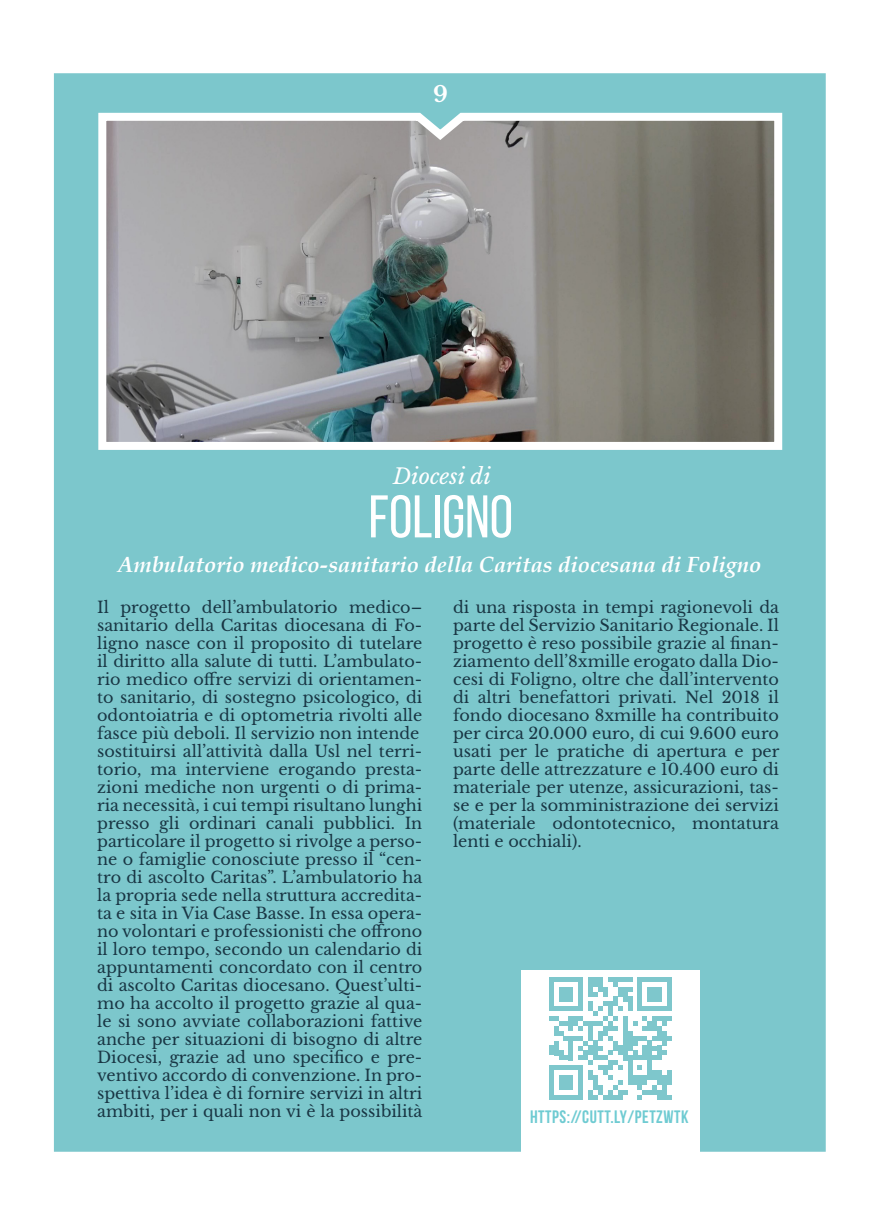
<style>
.page{position:relative;width:874px;height:1225px;background:#fff}
.page>*{position:absolute;margin:0;border:0;box-sizing:border-box;transform-origin:0 0}
._80_Header_C{font:60px "Bebas Neue";color:#fff}
._80_Header_C-2{font:italic 700 22px "Book Antiqua";color:#fff}
.t1{font:700 22px "Libre Baskerville";color:#fff}
.t2{font:italic 21.6px "Libre Baskerville";color:#fff}
.t3{font:700 18px "Bebas Neue";letter-spacing:.03em;color:#6fcbd2}
.t4{font:16px/18px "Libre Baskerville";color:#193644;text-align:justify}
</style>
<div class="page">
<div style="left:54px;top:73px;width:771px;height:1078px;background:#7cc7cc"></div>
<div style="left:520px;top:970px;width:179px;height:255px;background:#fff"></div>
<svg style="left:94px;top:109px;width:691px;height:345px;background:#919491"></svg>
<svg style="left:549px;top:977px;width:122px;height:122px"></svg>
<p class="t1" style="left:433px;top:80px;width:16px">9</p>
<h3 class="t2" style="left:393px;top:463px;width:99px">Diocesi di</h3>
<p class="_80_Header_C" style="left:368px;top:484px;width:146px">FOLIGNO</p>
<p class="_80_Header_C-2" style="left:118px;top:550px;width:644px">Ambulatorio medico-sanitario della Caritas diocesana di Foligno</p>
<p class="t4" style="left:97px;top:598px;width:326px">Il progetto dell’ambulatorio medico– sanitario della Caritas diocesana di Fo&shy;ligno nasce con il proposito di tutelare il diritto alla salute di tutti. L’ambulato&shy;rio medico offre servizi di orientamen&shy;to sanitario, di sostegno psicologico, di odontoiatria e di optometria rivolti alle fasce più deboli. Il servizio non intende</p>
<p class="t4" style="left:97px;top:742px;width:327px">sostituirsi all’attività dalla Usl nel terri&shy;torio, ma interviene erogando presta&shy;zioni mediche non urgenti o di prima&shy;ria necessità, i cui tempi risultano lunghi presso gli ordinari canali pubblici. In particolare il progetto si rivolge a perso&shy;ne o famiglie conosciute presso il “cen&shy;tro di ascolto Caritas”. L’ambulatorio ha la propria sede nella struttura accredita&shy;ta e sita in Via Case Basse. In essa opera&shy;no volontari e professionisti che offrono il loro tempo, secondo un calendario di appuntamenti concordato con il centro di ascolto Caritas diocesano. Quest’ulti&shy;mo ha accolto il progetto grazie al qua&shy;le si sono avviate collaborazioni fattive anche per situazioni di bisogno di altre Diocesi, grazie ad uno specifico e pre&shy;ventivo accordo di convenzione. In pro&shy;spettiva l’idea è di fornire servizi in altri ambiti, per i quali non vi è la possibilità</p>
<p class="t4" style="left:453px;top:598px;width:327px">di una risposta in tempi ragionevoli da parte del Servizio Sanitario Regionale. Il progetto è reso possibile grazie al finan&shy;ziamento dell’8xmille erogato dalla Dio&shy;cesi di Foligno, oltre che dall’intervento di altri benefattori privati. Nel 2018 il fondo diocesano 8xmille ha contribuito per circa 20.000 euro, di cui 9.600 euro usati per le pratiche di apertura e per parte delle attrezzature e 10.400 euro di materiale per utenze, assicurazioni, tas&shy;se e per la somministrazione dei servizi (materiale odontotecnico, montatura lenti e occhiali).</p>
<p class="t3" style="left:530px;top:1106px;width:160px">HTTPS://CUTT.LY/PETZWTK</p>
</div>
